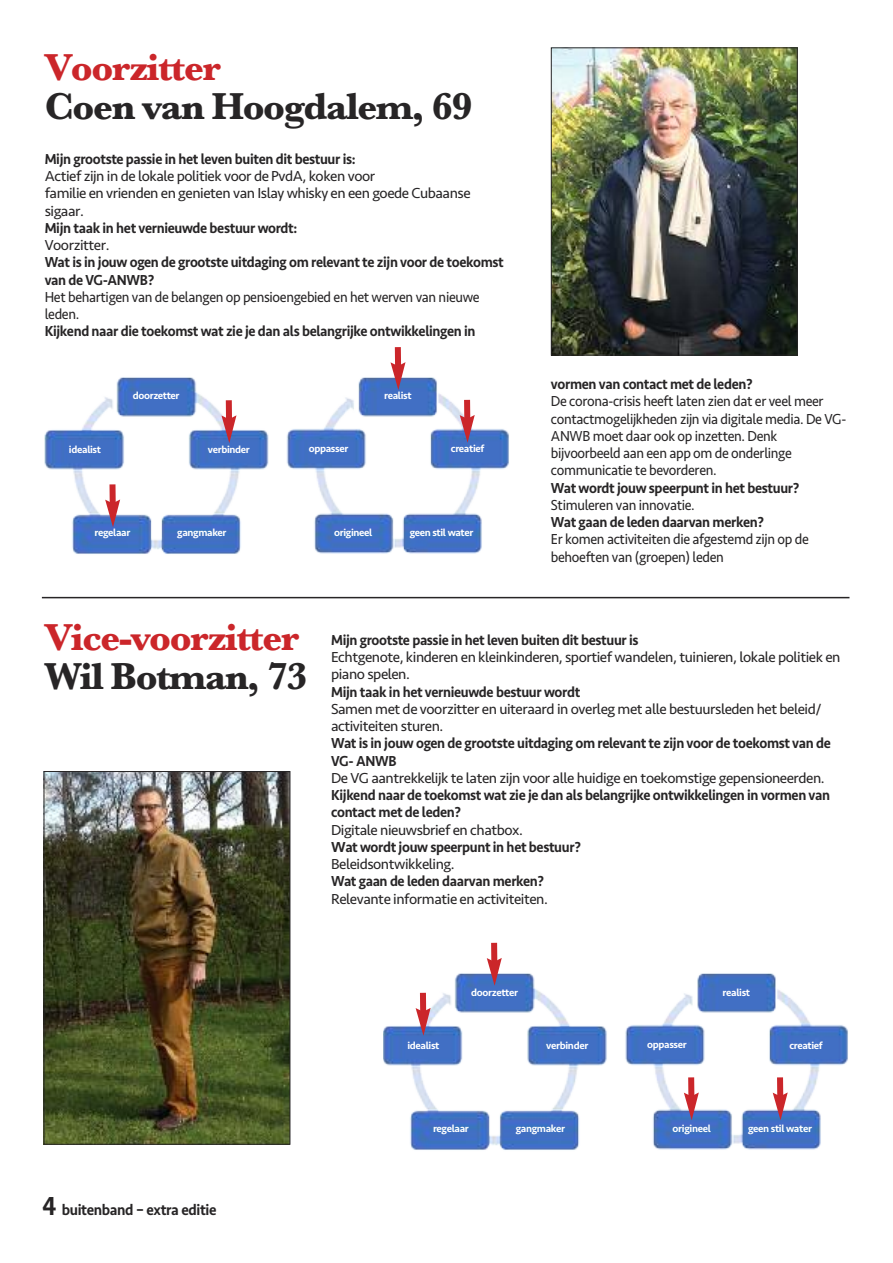
<style>
.page{position:relative;width:893px;height:1263px;background:#fff}
.page>*{position:absolute;margin:0;border:0;box-sizing:border-box;transform-origin:0 0}
.t1{font:700 39px "Baskerville";letter-spacing:-.04em;color:#272526}
.t2{font:700 39px "Baskerville";letter-spacing:-.04em;color:#cb262a}
.t3{font:500 15.75px "Seravek";letter-spacing:-.025em;color:#272526;scale:.93 1}
.t4{font:500 15px/17.2px "Seravek";letter-spacing:-.025em;color:#272526;scale:.93 1}
.t5{font:15px/17.2px "Seravek";letter-spacing:-.03em;color:#272526}
.t6{font:15px/17.2px "Seravek";letter-spacing:-.03em;color:#272526;scale:.93 1}
.t7{font:500 15px "Seravek";letter-spacing:-.025em;color:#272526}
.t8{font:500 10.5px "Seravek";letter-spacing:-.03em;color:#fff}
.s1{font-size:27px}
</style>
<div class="page">
<img style="left:46px;top:773px;width:242px;height:370px">
<div style="left:44px;top:771px;width:246px;height:374px;border:1px solid #272526"></div>
<img style="left:383px;top:958px;width:465px;height:192px">
<svg style="left:416px;top:987px;width:15px;height:49px"></svg>
<img style="left:553px;top:49px;width:243px;height:304px">
<div style="left:551px;top:47px;width:247px;height:308px;border:1px solid #272526"></div>
<hr style="left:42px;top:597px;width:807px;height:1px;background:#272526">
<svg style="left:487px;top:942px;width:15px;height:44px"></svg>
<svg style="left:684px;top:1071px;width:15px;height:49px"></svg>
<svg style="left:773px;top:1071px;width:15px;height:49px"></svg>
<img style="left:45px;top:362px;width:464px;height:192px">
<img style="left:221px;top:394px;width:15px;height:751px">
<svg style="left:105px;top:478px;width:15px;height:49px"></svg>
<svg style="left:460px;top:394px;width:15px;height:756px"></svg>
<svg style="left:390px;top:347px;width:15px;height:803px"></svg>
<h1 class="t2" style="left:45px;top:44px;width:178px">Voorzitter</h1>
<h1 class="t1" style="left:45px;top:83px;width:429px">Coen van Hoogdalem, 69</h1>
<p class="t4" style="left:45px;top:150px;width:336px">Mijn grootste passie in het leven buiten dit bestuur is:</p>
<p class="t5" style="left:45px;top:167px;width:427px">Actief zijn in de lokale politiek voor de PvdA, koken voor<br>familie en vrienden en genieten van Islay whisky en een goede Cubaanse sigaar.</p>
<p class="t4" style="left:45px;top:219px;width:273px">Mijn taak in het vernieuwde bestuur wordt:</p>
<p class="t5" style="left:45px;top:236px;width:66px">Voorzitter.</p>
<p class="t4" style="left:45px;top:254px;width:495px">Wat is in jouw ogen de grootste uitdaging om relevant te zijn voor de toekomst van de VG-ANWB?</p>
<p class="t6" style="left:45px;top:288px;width:469px">Het behartigen van de belangen op pensioengebied en het werven van nieuwe leden.</p>
<p class="t4" style="left:45px;top:323px;width:465px">Kijkend naar die toekomst wat zie je dan als belangrijke ontwikkelingen in</p>
<p class="t8" style="left:69px;top:442px;width:34px">idealist</p>
<p class="t8" style="left:133px;top:389px;width:48px">doorzetter</p>
<p class="t8" style="left:208px;top:442px;width:44px">verbinder</p>
<p class="t8" style="left:309px;top:442px;width:41px">oppasser</p>
<p class="t8" style="left:384px;top:389px;width:29px">realist</p>
<p class="t8" style="left:451px;top:442px;width:35px">creatief</p>
<p class="t8" style="left:95px;top:525px;width:37px">regelaar</p>
<p class="t8" style="left:177px;top:525px;width:51px">gangmaker</p>
<p class="t8" style="left:334px;top:525px;width:40px">origineel</p>
<p class="t8" style="left:410px;top:525px;width:65px">geen stil water</p>
<p class="t4" style="left:551px;top:376px;width:218px">vormen van contact met de leden?</p>
<p class="t6" style="left:551px;top:393px;width:319px">De corona-crisis heeft laten zien dat er veel meer contactmogelijkheden zijn via digitale media. De VG-ANWB moet daar ook op inzetten. Denk bijvoorbeeld aan een app om de onderlinge communicatie te bevorderen.</p>
<p class="t4" style="left:551px;top:479px;width:269px">Wat wordt jouw speerpunt in het bestuur?</p>
<p class="t6" style="left:551px;top:496px;width:156px">Stimuleren van innovatie.</p>
<p class="t4" style="left:551px;top:514px;width:231px">Wat gaan de leden daarvan merken?</p>
<p class="t6" style="left:551px;top:531px;width:279px">Er komen activiteiten die afgestemd zijn op de behoeften van (groepen) leden</p>
<h1 class="t2" style="left:45px;top:614px;width:256px">Vice-voorzitter</h1>
<h1 class="t1" style="left:45px;top:653px;width:265px">Wil Botman, 73</h1>
<p class="t4" style="left:331px;top:631px;width:332px">Mijn grootste passie in het leven buiten dit bestuur is</p>
<p class="t5" style="left:331px;top:648px;width:511px">Echtgenote, kinderen en kleinkinderen, sportief wandelen, tuinieren, lokale politiek en piano spelen.</p>
<p class="t4" style="left:331px;top:683px;width:269px">Mijn taak in het vernieuwde bestuur wordt</p>
<p class="t5" style="left:331px;top:700px;width:492px">Samen met de voorzitter en uiteraard in overleg met alle bestuursleden het beleid/ activiteiten sturen.</p>
<p class="t4" style="left:331px;top:735px;width:539px">Wat is in jouw ogen de grootste uitdaging om relevant te zijn voor de toekomst van de<br>VG- ANWB</p>
<p class="t5" style="left:331px;top:769px;width:495px">De VG aantrekkelijk te laten zijn voor alle huidige en toekomstige gepensioneerden.</p>
<p class="t4" style="left:331px;top:787px;width:538px">Kijkend naar de toekomst wat zie je dan als belangrijke ontwikkelingen in vormen van contact met de leden?</p>
<p class="t5" style="left:331px;top:821px;width:193px">Digitale nieuwsbrief en chatbox.</p>
<p class="t7" style="left:331px;top:838px;width:251px">Wat wordt jouw speerpunt in het bestuur?</p>
<p class="t5" style="left:331px;top:855px;width:125px">Beleidsontwikkeling.</p>
<p class="t4" style="left:331px;top:873px;width:231px">Wat gaan de leden daarvan merken?</p>
<p class="t5" style="left:331px;top:890px;width:218px">Relevante informatie en activiteiten.</p>
<p class="t3" style="left:42px;top:1200px;width:189px"><span class="s1">4</span> buitenband – extra editie</p>
<p class="t8" style="left:407px;top:1038px;width:34px">idealist</p>
<p class="t8" style="left:471px;top:985px;width:48px">doorzetter</p>
<p class="t8" style="left:546px;top:1038px;width:44px">verbinder</p>
<p class="t8" style="left:647px;top:1038px;width:41px">oppasser</p>
<p class="t8" style="left:723px;top:985px;width:29px">realist</p>
<p class="t8" style="left:789px;top:1038px;width:35px">creatief</p>
<p class="t8" style="left:433px;top:1121px;width:37px">regelaar</p>
<p class="t8" style="left:516px;top:1121px;width:51px">gangmaker</p>
<p class="t8" style="left:673px;top:1121px;width:40px">origineel</p>
<p class="t8" style="left:748px;top:1121px;width:65px">geen stil water</p>
</div>
